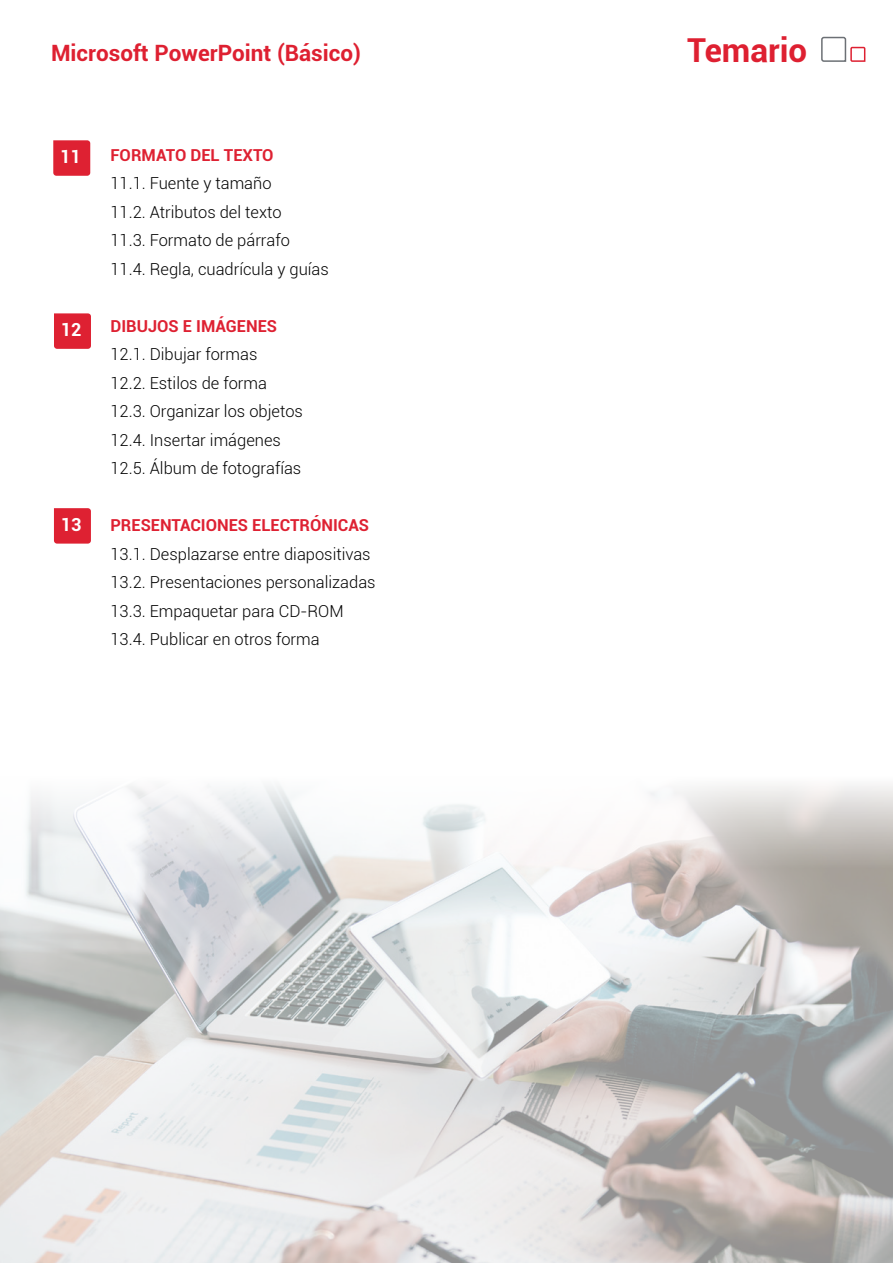
<style>
.page{position:relative;width:893px;height:1263px;background:#fff}
.page>*{position:absolute;margin:0;border:0;box-sizing:border-box;transform-origin:0 0}
.t1{font:700 33px "Roboto";color:#de2031}
.t2{font:700 22.5px "Roboto";color:#de2031}
.t3{font:700 18px "Roboto";color:#fff}
.t4{font:300 16.5px/28.5px "Roboto";color:#000}
.t5{font:700 16.5px "Roboto";color:#de2132}
.s1{font-style:inherit}
</style>
<div class="page">
<svg style="left:821px;top:36px;width:45px;height:26px"></svg>
<svg style="left:53px;top:140px;width:37px;height:36px"></svg>
<svg style="left:54px;top:313px;width:37px;height:36px"></svg>
<svg style="left:54px;top:508px;width:37px;height:36px"></svg>
<img style="left:0;top:785px;width:893px;height:478px">
<h2 class="t2" style="left:51px;top:37px;width:311px">Microsoft Power<span class="s1">P</span>oint (Básico)</h2>
<h1 class="t1" style="left:687px;top:27px;width:122px">Temario</h1>
<p class="t3" style="left:60px;top:144px;width:22px">11</p>
<p class="t3" style="left:61px;top:317px;width:22px">12</p>
<p class="t3" style="left:61px;top:512px;width:22px">13</p>
<p class="t5" style="left:110px;top:143px;width:165px">FORMATO DEL TEXTO</p>
<p class="t4" style="left:110px;top:168px;width:220px">11.1. Fuente y tamaño<br>11.2. Atributos del texto<br>11.3. Formato de párrafo<br>11.4. Regla, cuadrícula y guías</p>
<p class="t5" style="left:110px;top:314px;width:168px">DIBUJOS E IMÁGENES</p>
<p class="t4" style="left:110px;top:339px;width:194px">12.1. Dibujar formas<br>12.2. Estilos de forma<br>12.3. Organizar los objetos<br>12.4. Insertar imágenes<br>12.5. Álbum de fotografías</p>
<p class="t5" style="left:110px;top:514px;width:260px">PRESENTACIONES ELECTRÓNICAS</p>
<p class="t4" style="left:110px;top:539px;width:267px">13.1. Desplazarse entre diapositivas 13.2. Presentaciones personalizadas 13.3. Empaquetar para CD-ROM 13.4. Publicar en otros forma</p>
</div>
